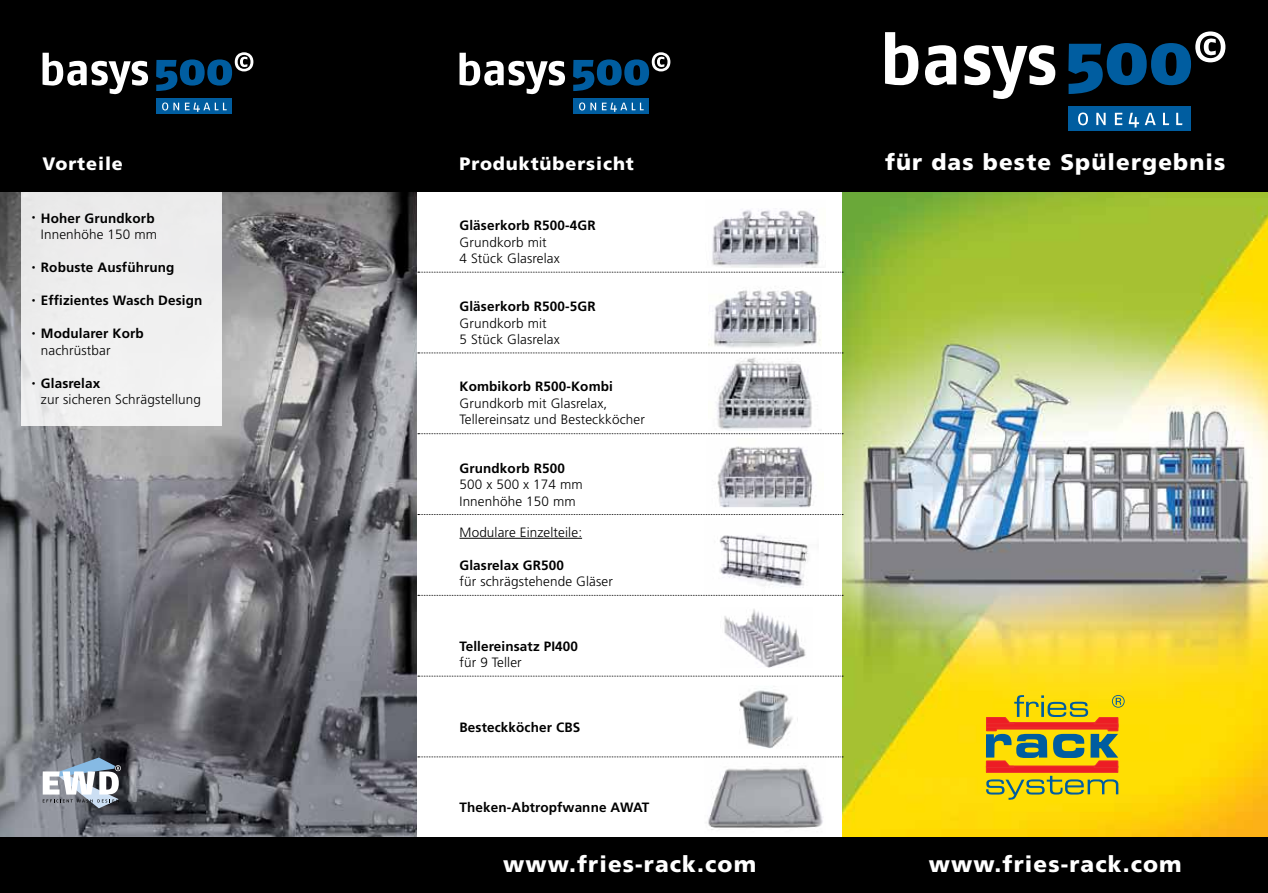
<style>
.page{position:relative;width:1268px;height:893px;background:#fff}
.page>*{position:absolute;margin:0;border:0;box-sizing:border-box;transform-origin:0 0}
.t1{font:900 22.5px "Frutiger";letter-spacing:.05em;color:#fff}
.t2{font:900 18px "Frutiger";letter-spacing:.05em;color:#fff}
.t3{font:700 13.5px/16.5px "Frutiger";letter-spacing:.01em;color:#000;text-align:right}
.t4{font:300 13.5px/16.5px "Frutiger";letter-spacing:.01em;color:#000}
.s1{font-weight:300}
.s2{font-weight:700}
</style>
<div class="page">
<img style="left:0;top:191px;width:417px;height:647px">
<div style="left:21px;top:186px;width:201px;height:240px;background:#efefef"></div>
<img style="left:842px;top:191px;width:425px;height:647px">
<svg style="left:985px;top:776px;width:133px;height:24px;background:#c4c027"></svg>
<div style="left:986px;top:766px;width:131px;height:6px;background:#ed1d24"></div>
<svg style="left:985px;top:695px;width:139px;height:73px;background:#bf9e2e"></svg>
<div style="left:0;top:0;width:1267px;height:191px;background:#000"></div>
<svg style="left:885px;top:32px;width:33px;height:53px"></svg>
<svg style="left:925px;top:45px;width:31px;height:40px"></svg>
<svg style="left:963px;top:45px;width:92px;height:54px"></svg>
<svg style="left:1068px;top:31px;width:157px;height:63px"></svg>
<div style="left:1068px;top:106px;width:122px;height:25px;background:#005da0"></div>
<svg style="left:1078px;top:113px;width:9px;height:12px"></svg>
<svg style="left:1096px;top:113px;width:9px;height:12px"></svg>
<svg style="left:1114px;top:113px;width:8px;height:12px"></svg>
<svg style="left:1128px;top:113px;width:10px;height:15px"></svg>
<svg style="left:1144px;top:113px;width:11px;height:12px"></svg>
<svg style="left:1163px;top:113px;width:5px;height:12px"></svg>
<svg style="left:1176px;top:113px;width:6px;height:12px"></svg>
<svg style="left:459px;top:53px;width:106px;height:41px"></svg>
<svg style="left:573px;top:52px;width:97px;height:39px"></svg>
<div style="left:573px;top:99px;width:76px;height:15px;background:#005da0"></div>
<svg style="left:579px;top:103px;width:64px;height:9px"></svg>
<svg style="left:43px;top:53px;width:105px;height:41px"></svg>
<svg style="left:156px;top:52px;width:97px;height:39px"></svg>
<div style="left:156px;top:99px;width:76px;height:15px;background:#005da0"></div>
<svg style="left:162px;top:103px;width:17px;height:7px"></svg>
<svg style="left:185px;top:103px;width:42px;height:9px"></svg>
<div style="left:0;top:838px;width:1267px;height:55px;background:#000"></div>
<svg style="left:43px;top:757px;width:78px;height:51px"></svg>
<img style="left:717px;top:446px;width:96px;height:62px">
<img style="left:712px;top:210px;width:108px;height:58px">
<img style="left:724px;top:609px;width:82px;height:59px">
<img style="left:704px;top:535px;width:114px;height:60px">
<img style="left:739px;top:690px;width:54px;height:59px">
<img style="left:704px;top:757px;width:121px;height:73px">
<hr style="left:459px;top:538px;width:123px;height:1px;background:#000">
<img style="left:708px;top:290px;width:113px;height:63px">
<img style="left:717px;top:357px;width:95px;height:73px">
<svg style="left:418px;top:272px;width:425px;height:1px"></svg>
<svg style="left:418px;top:353px;width:425px;height:1px"></svg>
<svg style="left:418px;top:433px;width:425px;height:1px"></svg>
<svg style="left:418px;top:514px;width:425px;height:1px"></svg>
<svg style="left:418px;top:595px;width:425px;height:1px"></svg>
<svg style="left:418px;top:676px;width:425px;height:1px"></svg>
<svg style="left:418px;top:756px;width:425px;height:1px"></svg>
<h2 class="t2" style="left:43px;top:153px;width:82px">Vorteile</h2>
<h2 class="t2" style="left:459px;top:153px;width:176px">Produktübersicht</h2>
<h1 class="t1" style="left:884px;top:149px;width:342px">für das beste Spülergebnis</h1>
<p class="t3" style="left:32px;top:210px;width:127px"><sup>•</sup> Hoher Grundkorb<br><span class="s1">Innenhöhe 150 mm</span></p>
<p class="t3" style="left:32px;top:259px;width:144px"><sup>•</sup> Robuste Ausführung</p>
<p class="t3" style="left:32px;top:292px;width:172px"><sup>•</sup> Effizientes Wasch Design</p>
<p class="t3" style="left:41px;top:325px;width:104px;text-align:left;text-indent:-9px"><sup>•</sup> Modularer Korb <span class="s1">nachrüstbar</span></p>
<p class="t4" style="left:41px;top:375px;width:162px;text-indent:-9px"><sup>•</sup> <span class="s2">Glasrelax<br></span>zur sicheren Schrägstellung</p>
<p class="t3" style="left:459px;top:218px;width:137px">Gläserkorb R500-4GR</p>
<p class="t4" style="left:459px;top:234px;width:102px">Grundkorb mit<br>4 Stück Glasrelax</p>
<p class="t3" style="left:459px;top:298px;width:137px">Gläserkorb R500-5GR</p>
<p class="t4" style="left:459px;top:315px;width:102px">Grundkorb mit<br>5 Stück Glasrelax</p>
<p class="t3" style="left:459px;top:379px;width:155px">Kombikorb R500-Kombi</p>
<p class="t4" style="left:459px;top:395px;width:187px">Grundkorb mit Glasrelax,<br>Tellereinsatz und Besteckköcher</p>
<p class="t3" style="left:459px;top:460px;width:107px">Grundkorb R500</p>
<p class="t4" style="left:459px;top:477px;width:125px">500 x 500 x 174 mm<br>Innenhöhe 150 mm</p>
<p class="t4" style="left:459px;top:524px;width:124px">Modulare Einzelteile:</p>
<p class="t3" style="left:459px;top:557px;width:106px">Glasrelax GR500</p>
<p class="t4" style="left:459px;top:574px;width:155px">für schrägstehende Gläser</p>
<p class="t3" style="left:459px;top:638px;width:120px">Tellereinsatz PI400</p>
<p class="t4" style="left:459px;top:655px;width:64px">für 9 Teller</p>
<p class="t3" style="left:459px;top:719px;width:122px">Besteckköcher CBS</p>
<p class="t3" style="left:459px;top:799px;width:191px">Theken-Abtropfwanne AWAT</p>
<h1 class="t1" style="left:503px;top:850px;width:254px">www.fries-rack.com</h1>
<h1 class="t1" style="left:928px;top:850px;width:254px">www.fries-rack.com</h1>
</div>
